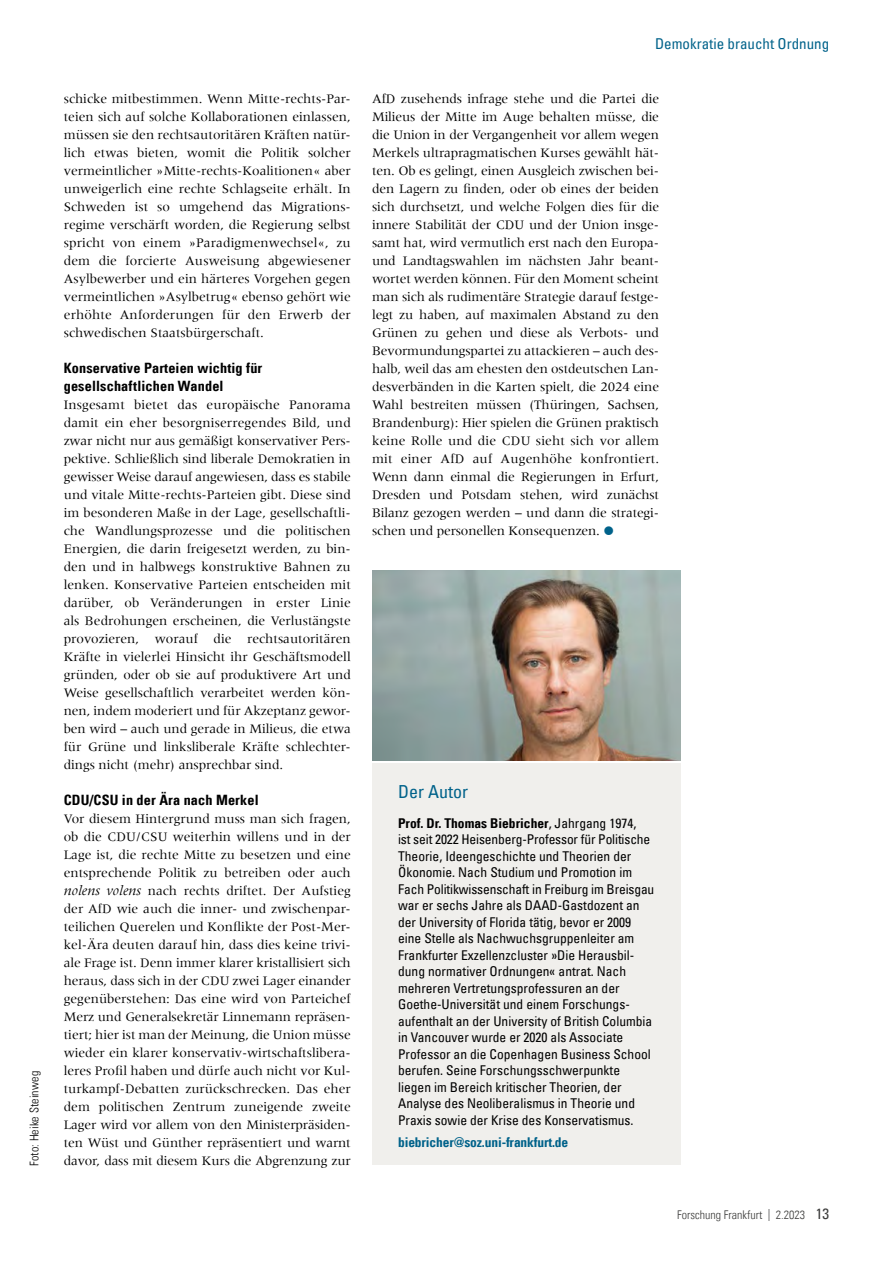
<style>
.page{position:relative;width:893px;height:1263px;background:#fff}
.page>*{position:absolute;margin:0;border:0;box-sizing:border-box;transform-origin:0 0}
.t1{font:condensed 18px "Univers Com 57";color:#00628a}
.t2{font:condensed 15px "Univers Com 57";color:#00628a}
.t3{font:14.25px/18px "Univers Com 67 Bold Cond";letter-spacing:.01em;color:#000}
.t4{font:13.5px/18px "Meridien";letter-spacing:-.01em;color:#000;text-align:justify}
.t5{font:condensed 13.5px/16.5px "Univers Com 57";color:#000}
.t6{font:13.5px "Univers Com 67 Bold Cond";color:#000}
.t7{font:13.5px "Univers Com 67 Bold Cond";letter-spacing:-.01em;color:#00628a}
.t8{font:12px "Univers Com 47 Light Cond";color:#3c3c3b}
.t9{font:12px "Univers Com 47 Light Cond";letter-spacing:.01em;color:#000}
.s1{font-family:"Meridien Com";font-style:italic;font-size:14.25px}
.s2{font-family:"Univers Com 57";font-stretch:condensed}
.s3{font-family:"Univers Com 57";font-stretch:condensed;font-size:15px}
</style>
<div class="page">
<div style="left:373px;top:764px;width:308px;height:401px;background:#f0efec"></div>
<img style="left:373px;top:570px;width:308px;height:190px">
<p class="t9" style="left:27px;top:1166px;width:96px;rotate:-90deg">Foto: Heike Steinweg</p>
<p class="t4" style="left:64px;top:90px;width:289px">schicke mitbestimmen. Wenn Mitte- rechts- Par&shy;teien sich auf solche Kollaborationen einlassen, müssen sie den rechtsautoritären Kräften natür&shy;lich etwas bieten, womit die Politik solcher vermeintlicher »Mitte- rechts- Koalitionen« aber unweigerlich eine rechte Schlagseite erhält. In Schweden ist so umgehend das Migrations&shy;regime verschärft worden, die Regierung selbst spricht von einem »Paradigmenwechsel«, zu dem die forcierte Ausweisung abgewiesener Asylbewerber und ein härteres Vorgehen gegen vermeintlichen »Asylbetrug« ebenso gehört wie erhöhte Anforderungen für den Erwerb der schwedischen Staatsbürgerschaft.</p>
<p class="t3" style="left:64px;top:359px;width:200px">Konservative Parteien wichtig für gesellschaftlichen Wandel</p>
<p class="t4" style="left:64px;top:396px;width:289px">Insgesamt bietet das europäische Panorama damit ein eher besorgniserregendes Bild, und zwar nicht nur aus gemäßigt konservativer Pers&shy;pektive. Schließlich sind liberale Demokratien in gewisser Weise darauf angewiesen, dass es stabile und vitale Mitte- rechts- Parteien gibt. Diese sind im besonderen Maße in der Lage, gesellschaftli&shy;che Wandlungsprozesse und die politischen Energien, die darin freigesetzt werden, zu bin&shy;den und in halbwegs konstruktive Bahnen zu lenken. Konservative Parteien entscheiden mit darüber, ob Veränderungen in erster Linie als Bedrohungen erscheinen, die Verlustängste provozieren, worauf die rechtsautoritären Kräfte in vielerlei Hinsicht ihr Geschäftsmodell gründen, oder ob sie auf produktivere Art und Weise gesellschaftlich verarbeitet werden kön&shy;nen, indem moderiert und für Akzeptanz gewor&shy;ben wird – auch und gerade in Milieus, die etwa für Grüne und linksliberale Kräfte schlechter&shy;dings nicht (mehr) ansprechbar sind.</p>
<p class="t3" style="left:64px;top:791px;width:196px">CDU/CSU in der Ära nach Merkel</p>
<p class="t4" style="left:64px;top:810px;width:289px">Vor diesem Hintergrund muss man sich fragen, ob die CDU/CSU weiterhin willens und in der Lage ist, die rechte Mitte zu besetzen und eine entsprechende Politik zu betreiben oder auch <span class="s1">nolens volens</span> nach rechts driftet. Der Aufstieg der AfD wie auch die inner- und zwischenpar&shy;teilichen Querelen und Konflikte der Post-Mer&shy;kel- Ära deuten darauf hin, dass dies keine trivi&shy;ale Frage ist. Denn immer klarer kristallisiert sich heraus, dass sich in der CDU zwei Lager einander gegenüberstehen: Das eine wird von Parteichef Merz und Generalsekretär Linnemann repräsen&shy;tiert; hier ist man der Meinung, die Union müsse wieder ein klarer konservativ- wirtschaftslibera&shy;leres Profil haben und dürfe auch nicht vor Kul&shy;turkampf- Debatten zurückschrecken. Das eher dem politischen Zentrum zuneigende zweite Lager wird vor allem von den Ministerpräsiden&shy;ten Wüst und Günther repräsentiert und warnt davor, dass mit diesem Kurs die Abgrenzung zur</p>
<p class="t2" style="left:655px;top:34px;width:176px">Demokratie braucht Ordnung</p>
<p class="t4" style="left:372px;top:90px;width:289px;text-align:left">AfD zusehends infrage stehe und die Partei die Milieus der Mitte im Auge behalten müsse, die die Union in der Vergangenheit vor allem wegen Merkels ultrapragmatischen Kurses gewählt hät&shy;ten. Ob es gelingt, einen Ausgleich zwischen bei&shy;den Lagern zu finden, oder ob eines der beiden sich durchsetzt, und welche Folgen dies für die innere Stabilität der CDU und der Union insge&shy;samt hat, wird vermutlich erst nach den Europa&shy;und Landtagswahlen im nächsten Jahr beant&shy;wortet werden können. Für den Moment scheint man sich als rudimentäre Strategie darauf festge&shy;legt zu haben, auf maximalen Abstand zu den Grünen zu gehen und diese als Verbots- und Bevormundungspartei zu attackieren – auch des&shy;halb, weil das am ehesten den ostdeutschen Lan&shy;desverbänden in die Karten spielt, die 2024 eine Wahl bestreiten müssen (Thüringen, Sachsen, Brandenburg): Hier spielen die Grünen praktisch keine Rolle und die CDU sieht sich vor allem mit einer AfD auf Augenhöhe konfrontiert.<br>Wenn dann einmal die Regierungen in Erfurt, Dresden und Potsdam stehen, wird zunächst Bilanz gezogen werden – und dann die strategi&shy;schen und personellen Konsequenzen.</p>
<h1 class="t1" style="left:398px;top:781px;width:71px">Der Autor</h1>
<p class="t6" style="left:398px;top:815px;width:240px">Prof. Dr. Thomas Biebricher<span class="s2">, Jahrgang 1974,</span></p>
<p class="t5" style="left:398px;top:831px;width:258px">ist seit 2022 Heisenberg-Professor für Politische Theorie, Ideengeschichte und Theorien der Ökonomie. Nach Studium und Promotion im Fach Politikwissenschaft in Freiburg im Breisgau war er sechs Jahre als DAAD-Gastdozent an der University of Florida tätig, bevor er 2009 eine Stelle als Nachwuchsgruppenleiter am Frankfurter Exzellenzcluster »Die Herausbil&shy;dung normativer Ordnungen« antrat. Nach mehreren Vertretungsprofessuren an der Goethe-Universität und einem Forschungs&shy;aufenthalt an der University of British Columbia in Vancouver wurde er 2020 als Associate Professor an die Copenhagen Business School berufen. Seine Forschungsschwerpunkte liegen im Bereich kritischer Theorien, der Analyse des Neoliberalismus in Theorie und Praxis sowie der Krise des Konservatismus.</p>
<p class="t7" style="left:398px;top:1134px;width:172px">biebricher@soz.uni-frankfurt.de</p>
<p class="t8" style="left:677px;top:1208px;width:153px">Forschung Frankfurt | 2.2023 <span class="s3">13</span></p>
</div>
